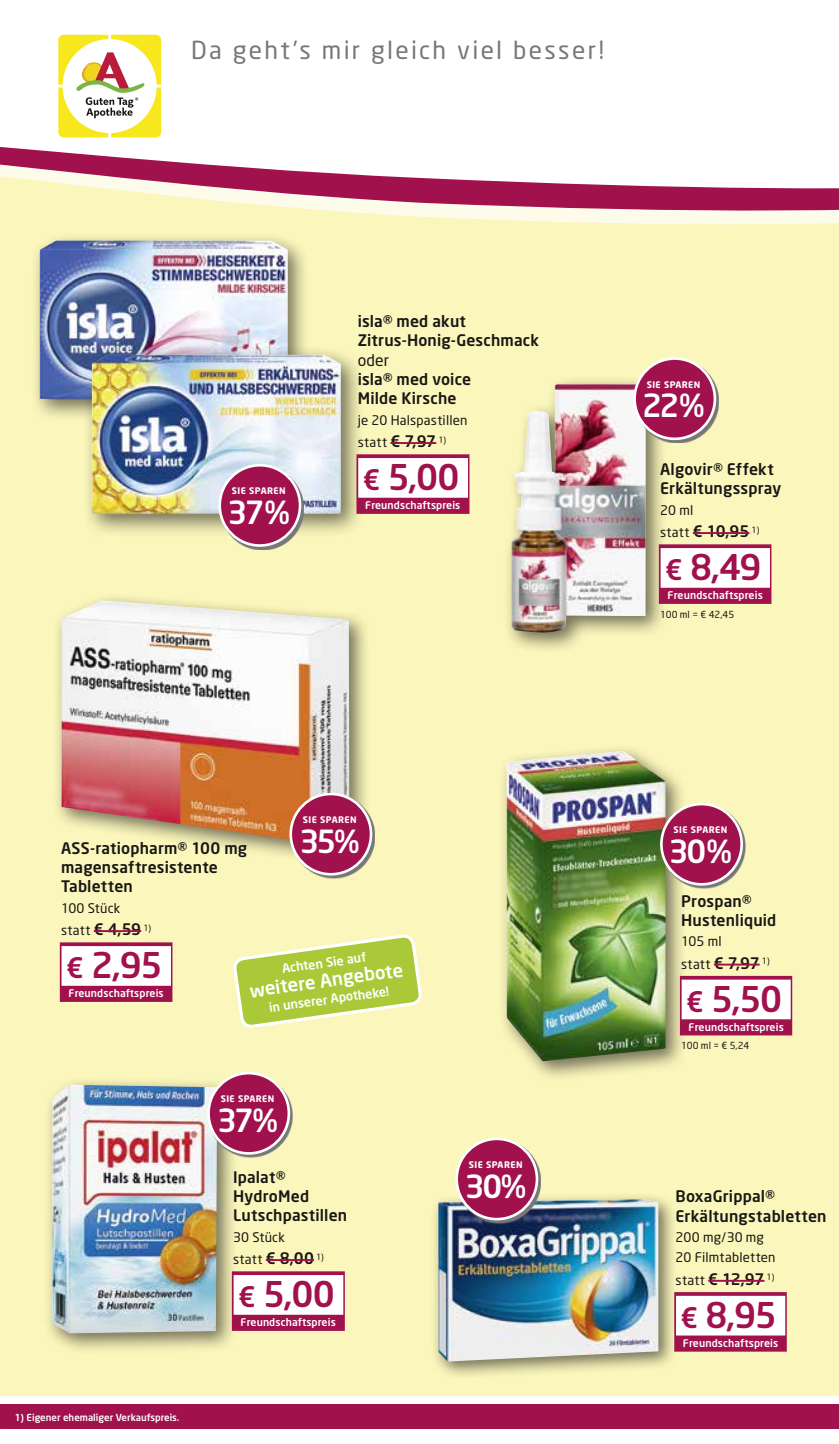
<style>
.page{position:relative;width:839px;height:1444px;background:#fff}
.page>*{position:absolute;margin:0;border:0;box-sizing:border-box;transform-origin:0 0}
.t1{font:500 35px "Neo Sans";letter-spacing:-.04em;color:#a0114d}
.t2{font:500 31.5px "Neo Sans";letter-spacing:-.085em;color:#fff}
.t3{font:24.5px "Neo Sans";letter-spacing:.095em;color:#777}
.t4{font:500 18.38px "Neo Sans";color:#fff}
.t5{font:500 15.75px/19.2px "Neo Sans";letter-spacing:.01em;color:#181715}
.t6{font:15.75px "Neo Sans";color:#181715}
.t7{font:13.12px/22.8px "Neo Sans";letter-spacing:.015em;color:#181715}
.t8{font:500 12.42px "Neo Sans";color:#fff}
.t9{font:500 10.5px "Neo Sans";letter-spacing:.01em;color:#fff}
.t10{font:500 9.62px "Neo Sans";color:#fff}
.t11{font:9.62px "Neo Sans";color:#181715}
.t12{font:700 8.92px "Neo Sans";letter-spacing:.05em;color:#fff}
.s1{font-weight:500;font-size:15.75px}
.s2{font-size:28px}
.s3{font-weight:400;font-size:13.12px}
</style>
<div class="page">
<div style="left:0;top:1404px;width:838px;height:25px;background:#a0114d"></div>
<svg style="left:838px;top:1404px;width:1px;height:25px"></svg>
<div style="left:0;top:229px;width:838px;height:1167px;background:#fbf6bb"></div>
<hr style="left:0;top:226px;width:838px;height:3px;background:#fbf6bb">
<svg style="left:0;top:74px;width:838px;height:152px"></svg>
<svg style="left:58px;top:35px;width:103px;height:102px"></svg>
<div style="left:498px;top:743px;width:188px;height:339px;background:#181715;opacity:.6"></div>
<img style="left:506px;top:762px;width:16px;height:274px">
<div style="left:679px;top:976px;width:113px;height:59px;background:#a0114d"></div>
<div style="left:681px;top:979px;width:109px;height:40px;background:#fff"></div>
<hr style="left:713px;top:963px;width:46px;height:2px;background:#a0114d">
<svg style="left:662px;top:805px;width:83px;height:83px;background:#cbc8a4"></svg>
<div style="left:661px;top:804px;width:80px;height:80px;background:#a0114d;border-radius:50%"></div>
<div style="left:660px;top:803px;width:82px;height:82px;border:3px solid #fff;border-radius:50%"></div>
<div style="left:43px;top:1076px;width:195px;height:278px;background:#181715;opacity:.6"></div>
<img style="left:52px;top:1084px;width:165px;height:249px">
<div style="left:232px;top:1271px;width:113px;height:59px;background:#a0114d"></div>
<div style="left:233px;top:1275px;width:110px;height:39px;background:#fff"></div>
<hr style="left:266px;top:1259px;width:48px;height:2px;background:#a0114d">
<svg style="left:210px;top:1074px;width:83px;height:83px;background:#dad8b5"></svg>
<div style="left:208px;top:1073px;width:81px;height:80px;background:#a0114d;border-radius:50%"></div>
<div style="left:207px;top:1071px;width:83px;height:83px;border:3px solid #fff;border-radius:50%"></div>
<div style="left:53px;top:592px;width:317px;height:271px;background:#181715;opacity:.6"></div>
<img style="left:61px;top:600px;width:288px;height:242px">
<div style="left:60px;top:942px;width:112px;height:60px;background:#a0114d"></div>
<div style="left:62px;top:946px;width:109px;height:39px;background:#fff"></div>
<hr style="left:94px;top:930px;width:47px;height:2px;background:#a0114d">
<svg style="left:292px;top:795px;width:83px;height:83px;background:#d9cba2"></svg>
<div style="left:291px;top:794px;width:80px;height:80px;background:#a0114d;border-radius:50%"></div>
<div style="left:289px;top:792px;width:83px;height:83px;border:3px solid #fff;border-radius:50%"></div>
<div style="left:674px;top:1292px;width:112px;height:59px;background:#a0114d"></div>
<div style="left:675px;top:1295px;width:110px;height:40px;background:#fff"></div>
<hr style="left:708px;top:1279px;width:56px;height:2px;background:#a0114d">
<div style="left:430px;top:1191px;width:247px;height:189px;background:#181715;opacity:.6"></div>
<img style="left:438px;top:1199px;width:220px;height:162px">
<svg style="left:457px;top:1140px;width:83px;height:83px;background:#9a9e98"></svg>
<div style="left:456px;top:1139px;width:81px;height:80px;background:#a0114d;border-radius:50%"></div>
<div style="left:455px;top:1137px;width:83px;height:83px;border:3px solid #fff;border-radius:50%"></div>
<div style="left:502px;top:375px;width:164px;height:279px;background:#181715;opacity:.6"></div>
<img style="left:511px;top:384px;width:134px;height:249px">
<div style="left:658px;top:544px;width:113px;height:60px;background:#a0114d"></div>
<div style="left:660px;top:548px;width:109px;height:40px;background:#fff"></div>
<hr style="left:692px;top:532px;width:57px;height:2px;background:#a0114d">
<svg style="left:635px;top:360px;width:83px;height:83px;fill:#f9f6bb"></svg>
<div style="left:634px;top:358px;width:80px;height:81px;background:#a0114d;border-radius:50%"></div>
<div style="left:633px;top:357px;width:83px;height:83px;border:3px solid #fff;border-radius:50%"></div>
<div style="left:31px;top:232px;width:279px;height:190px;background:#181715;opacity:.6"></div>
<img style="left:40px;top:241px;width:248px;height:158px">
<div style="left:82px;top:345px;width:282px;height:192px;background:#181715;opacity:.6"></div>
<img style="left:92px;top:355px;width:249px;height:159px">
<div style="left:356px;top:454px;width:113px;height:60px;background:#a0114d"></div>
<div style="left:358px;top:458px;width:110px;height:40px;background:#fff"></div>
<hr style="left:390px;top:442px;width:46px;height:2px;background:#a0114d">
<svg style="left:221px;top:466px;width:83px;height:83px;background:#d5d6c6"></svg>
<div style="left:220px;top:465px;width:80px;height:80px;background:#a0114d;border-radius:50%"></div>
<div style="left:218px;top:464px;width:83px;height:83px;border:3px solid #fff;border-radius:50%"></div>
<svg style="left:233px;top:935px;width:188px;height:92px;background:#c4d869"></svg>
<h3 class="t3" style="left:191px;top:35px;width:414px">Da geht’s mir gleich viel besser!</h3>
<p class="t12" style="left:232px;top:485px;width:55px">SIE SPAREN</p>
<h2 class="t2" style="left:227px;top:492px;width:64px">37%</h2>
<p class="t5" style="left:357px;top:311px;width:183px">isla® med akut<br>Zitrus-Honig-Geschmack</p>
<p class="t6" style="left:357px;top:350px;width:33px">oder</p>
<p class="t5" style="left:357px;top:369px;width:115px">isla® med voice<br>Milde Kirsche</p>
<p class="t7" style="left:357px;top:408px;width:111px">je 20 Halspastillen statt <span class="s1">€ 7,97</span> <sup>1)</sup></p>
<h1 class="t1" style="left:362px;top:455px;width:98px"><span class="s2">€</span> 5,00</h1>
<p class="t9" style="left:365px;top:498px;width:97px">Freundschaftspreis</p>
<p class="t12" style="left:303px;top:814px;width:55px">SIE SPAREN</p>
<h2 class="t2" style="left:299px;top:821px;width:62px">35%</h2>
<p class="t5" style="left:61px;top:838px;width:187px">ASS-ratiopharm® 100 mg magensaftresistente<br>Tabletten</p>
<p class="t7" style="left:61px;top:896px;width:92px">100 Stück statt <span class="s1">€ 4,59</span> <sup>1)</sup></p>
<h1 class="t1" style="left:66px;top:943px;width:98px"><span class="s2">€</span> 2,95</h1>
<p class="t9" style="left:68px;top:986px;width:97px">Freundschaftspreis</p>
<p class="t8" style="left:281px;top:961px;width:86px;rotate:-8deg">Achten Sie auf</p>
<p class="t4" style="left:248px;top:979px;width:156px;rotate:-8deg">weitere Angebote</p>
<p class="t8" style="left:268px;top:999px;width:123px;rotate:-8deg">in unserer Apotheke!</p>
<p class="t10" style="left:15px;top:1411px;width:166px">1) Eigener ehemaliger Verkaufspreis.</p>
<p class="t12" style="left:221px;top:1093px;width:55px">SIE SPAREN</p>
<h2 class="t2" style="left:217px;top:1100px;width:62px">37%</h2>
<p class="t5" style="left:233px;top:1167px;width:116px">Ipalat®<br>HydroMed<br>Lutschpastillen</p>
<p class="t7" style="left:233px;top:1225px;width:92px">30 Stück<br>statt <span class="s1">€ 8,00</span> <sup>1)</sup></p>
<h1 class="t1" style="left:238px;top:1272px;width:98px"><span class="s2">€</span> 5,00</h1>
<p class="t9" style="left:240px;top:1315px;width:97px">Freundschaftspreis</p>
<p class="t12" style="left:468px;top:1158px;width:55px">SIE SPAREN</p>
<h2 class="t2" style="left:464px;top:1166px;width:63px">30%</h2>
<p class="t12" style="left:646px;top:378px;width:55px">SIE SPAREN</p>
<h2 class="t2" style="left:642px;top:386px;width:64px">22%</h2>
<p class="t5" style="left:660px;top:459px;width:123px">Algovir® Effekt<br>Erkältungsspray</p>
<p class="t7" style="left:660px;top:498px;width:35px">20 ml</p>
<p class="t5" style="left:660px;top:521px;width:101px"><span class="s3">statt</span> € 10,95 <sup>1)</sup></p>
<h1 class="t1" style="left:665px;top:545px;width:98px"><span class="s2">€</span> 8,49</h1>
<p class="t9" style="left:667px;top:588px;width:97px">Freundschaftspreis</p>
<p class="t11" style="left:660px;top:608px;width:76px">100 ml = € 42,45</p>
<p class="t12" style="left:673px;top:824px;width:55px">SIE SPAREN</p>
<h2 class="t2" style="left:668px;top:831px;width:65px">30%</h2>
<p class="t5" style="left:681px;top:890px;width:97px">Prospan®<br>Hustenliquid</p>
<p class="t7" style="left:681px;top:929px;width:90px">105 ml<br>statt <span class="s1">€ 7,97</span> <sup>1)</sup></p>
<h1 class="t1" style="left:686px;top:977px;width:98px"><span class="s2">€</span> 5,50</h1>
<p class="t9" style="left:688px;top:1020px;width:97px">Freundschaftspreis</p>
<p class="t11" style="left:681px;top:1040px;width:70px">100 ml = € 5,24</p>
<p class="t5" style="left:675px;top:1186px;width:152px">BoxaGrippal®<br>Erkältungstabletten</p>
<p class="t7" style="left:675px;top:1226px;width:101px;line-height:20.3px">200 mg/30 mg<br>20 Filmtabletten</p>
<p class="t5" style="left:675px;top:1269px;width:100px"><span class="s3">statt</span> € 12,97 <sup>1)</sup></p>
<h1 class="t1" style="left:680px;top:1293px;width:98px"><span class="s2">€</span> 8,95</h1>
<p class="t9" style="left:682px;top:1336px;width:97px">Freundschaftspreis</p>
</div>
